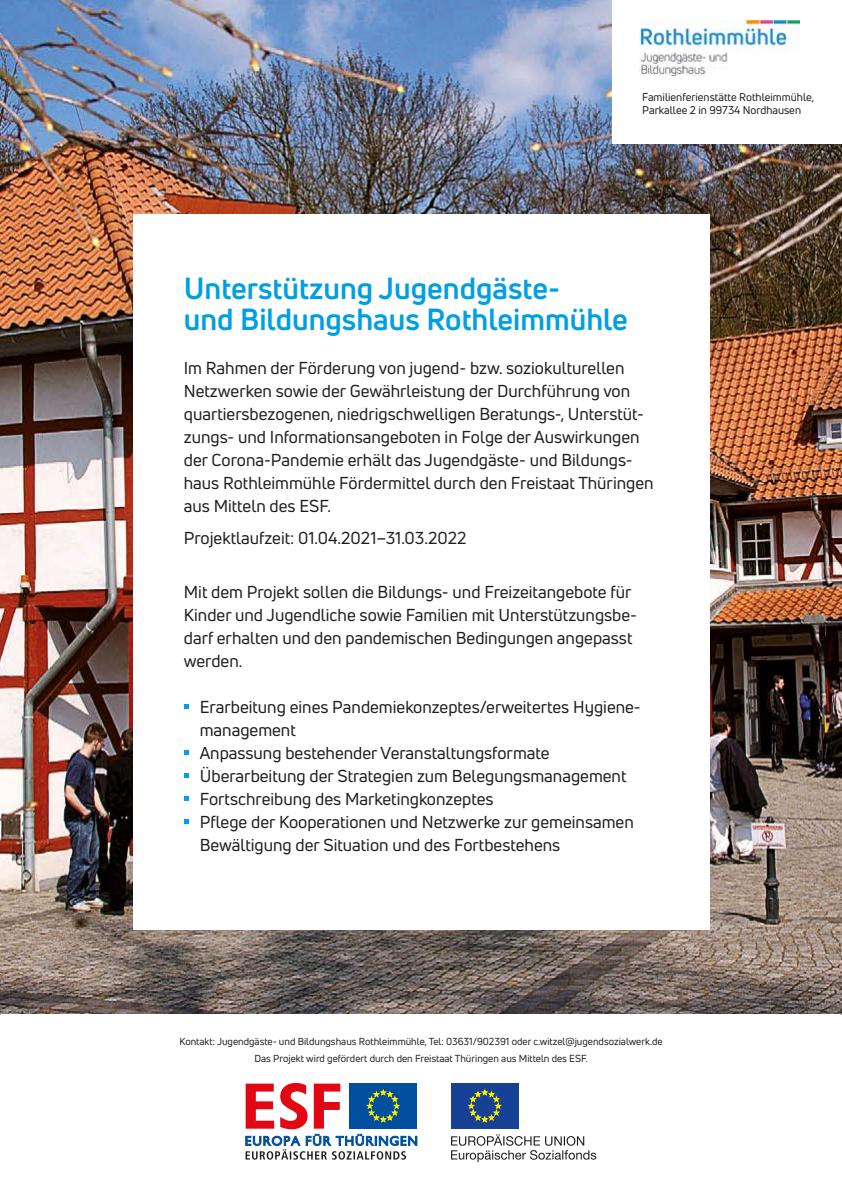
<style>
.page{position:relative;width:842px;height:1191px;background:#fff}
.page>*{position:absolute;margin:0;border:0;box-sizing:border-box;transform-origin:0 0}
.t1{font:700 29.9px/30.9px "Uni Neue";color:#009fe3}
.t2{font:16.9px/22.9px "Uni Neue";color:#1d1d1b}
.t3{font:11px/13.2px "Uni Neue";color:#1d1d1b}
.t4{font:10px/16.9px "Uni Neue";color:#1d1d1b;text-align:center}
</style>
<div class="page">
<img style="left:0;top:0;width:842px;height:1014px">
<div style="left:612px;top:0;width:230px;height:144px;background:#fff"></div>
<div style="left:133px;top:214px;width:576px;height:715px;background:#fff"></div>
<svg style="left:184px;top:704px;width:5px;height:5px"></svg>
<svg style="left:184px;top:750px;width:5px;height:5px"></svg>
<svg style="left:184px;top:773px;width:5px;height:5px"></svg>
<svg style="left:184px;top:796px;width:5px;height:4px"></svg>
<svg style="left:184px;top:819px;width:5px;height:4px"></svg>
<img style="left:640px;top:21px;width:159px;height:54px">
<svg style="left:451px;top:1134px;width:145px;height:28px"></svg>
<div style="left:451px;top:1083px;width:68px;height:45px;background:#164194"></div>
<svg style="left:468px;top:1089px;width:33px;height:33px"></svg>
<svg style="left:245px;top:1083px;width:172px;height:76px"></svg>
<p class="t3" style="left:642px;top:91px;width:174px">Familienferienstätte Rothleimmühle,<br>Parkallee 2 in 99734 Nordhausen</p>
<h1 class="t1" style="left:184px;top:272px;width:446px">Unterstützung Jugendgäste-<br>und Bildungshaus Rothleimmühle</h1>
<p class="t2" style="left:184px;top:356px;width:471px">Im Rahmen der Förderung von jugend- bzw. soziokulturellen Netzwerken sowie der Gewährleistung der Durchführung von quartiersbezogenen, niedrigschwelligen Beratungs-, Unterstüt&shy;zungs- und Informationsangeboten in Folge der Auswirkungen der Corona-Pandemie erhält das Jugendgäste- und Bildungs&shy;haus Rothleimmühle Fördermittel durch den Freistaat Thüringen aus Mitteln des ESF.</p>
<p class="t2" style="left:184px;top:526px;width:284px">Projektlaufzeit: 01.04.2021–31.03.2022</p>
<p class="t2" style="left:184px;top:581px;width:455px">Mit dem Projekt sollen die Bildungs- und Freizeitangebote für Kinder und Jugendliche sowie Familien mit Unterstützungsbe&shy;darf erhalten und den pandemischen Bedingungen angepasst werden.</p>
<p class="t2" style="left:200px;top:695px;width:443px">Erarbeitung eines Pandemiekonzeptes/erweitertes Hygiene&shy;management<br>Anpassung bestehender Veranstaltungsformate Überarbeitung der Strategien zum Belegungsmanagement Fortschreibung des Marketingkonzeptes<br>Pflege der Kooperationen und Netzwerke zur gemeinsamen Bewältigung der Situation und des Fortbestehens</p>
<p class="t4" style="left:179px;top:1033px;width:485px">Kontakt: Jugendgäste- und Bildungshaus Rothleimmühle, Tel: 03631/902391 oder c.witzel@jugendsozialwerk.de<br>Das Projekt wird gefördert durch den Freistaat Thüringen aus Mitteln des ESF.</p>
</div>
